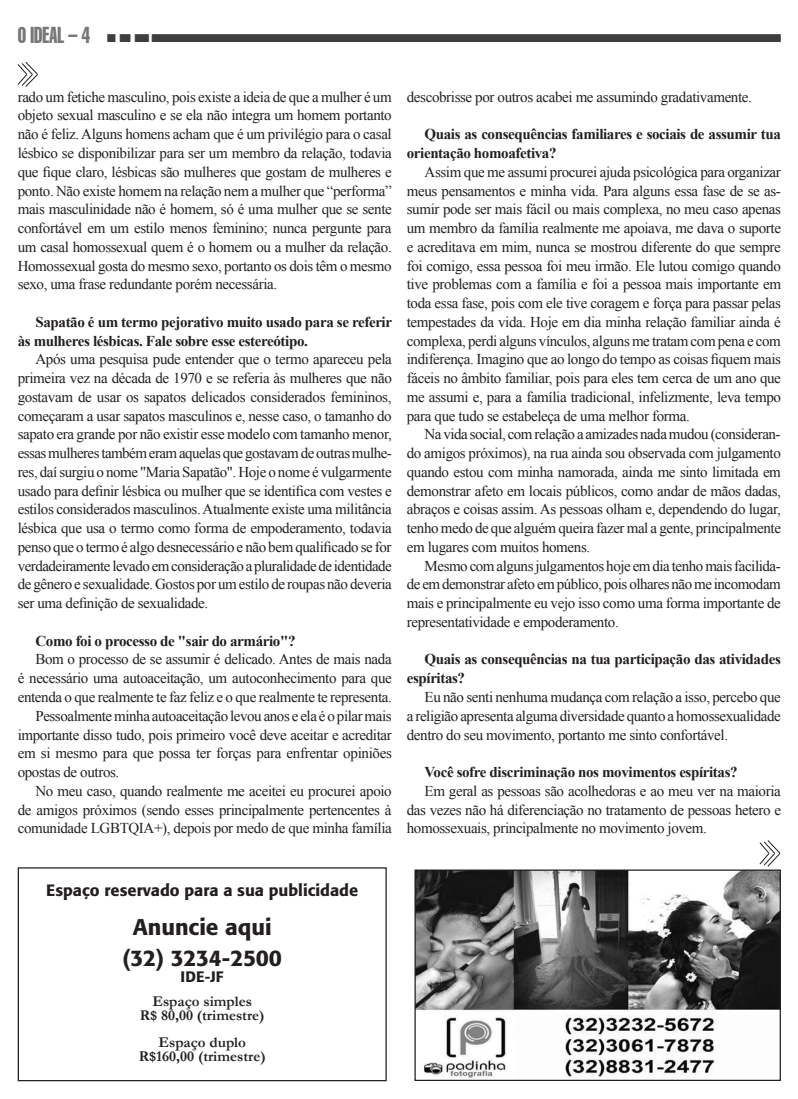
<style>
.page{position:relative;width:798px;height:1099px;background:#fff}
.page>*{position:absolute;margin:0;border:0;box-sizing:border-box;transform-origin:0 0}
.t1{font:500 22.5px/30.9px "Formata";color:#231f20;text-align:center}
.t2{font:extra-condensed 22.5px "Helvetica";color:#777;scale:.8 1}
.t3{font:500 16.25px "Formata";color:#231f20}
.t4{font:15px/18.8px "Times New Roman";letter-spacing:-.025em;color:#231f20;text-align:justify}
.t5{font:700 15px/18.8px "Times New Roman";letter-spacing:-.025em;color:#231f20}
.t6{font:700 15px/13.8px "Garamond";color:#231f20;text-align:center}
.t7{font:500 15px "Formata";color:#231f20}
</style>
<div class="page">
<img style="left:107px;top:34px;width:672px;height:7px">
<img style="left:416px;top:871px;width:362px;height:207px">
<div style="left:414px;top:869px;width:366px;height:211px;border:1px solid #231f20"></div>
<svg style="left:759px;top:840px;width:21px;height:27px"></svg>
<div style="left:18px;top:867px;width:368px;height:214px;border:1px solid #231f20"></div>
<svg style="left:17px;top:62px;width:21px;height:25px"></svg>
<h1 class="t2" style="left:18px;top:20px;width:92px">O IDEAL – 4</h1>
<p class="t4" style="left:18px;top:87px;width:375px">rado um fetiche masculino, pois existe a ideia de que a mulher é um objeto sexual masculino e se ela não integra um homem portanto não é feliz. Alguns homens acham que é um privilégio para o casal lésbico se disponibilizar para ser um membro da relação, todavia que fique claro, lésbicas são mulheres que gostam de mulheres e ponto. Não existe homem na relação nem a mulher que “performa” mais masculinidade não é homem, só é uma mulher que se sente confortável em um estilo menos feminino; nunca pergunte para um casal homossexual quem é o homem ou a mulher da relação.<br>Homossexual gosta do mesmo sexo, portanto os dois têm o mesmo sexo, uma frase redundante porém necessária.</p>
<p class="t5" style="left:18px;top:312px;width:376px;text-indent:18px">Sapatão é um termo pejorativo muito usado para se referir às mulheres lésbicas. Fale sobre esse estereótipo.</p>
<p class="t4" style="left:18px;top:349px;width:375px;text-indent:18px">Após uma pesquisa pude entender que o termo apareceu pela primeira vez na década de 1970 e se referia às mulheres que não gostavam de usar os sapatos delicados considerados femininos, começaram a usar sapatos masculinos e, nesse caso, o tamanho do sapato era grande por não existir esse modelo com tamanho menor, essas mulheres também eram aquelas que gostavam de outras mulhe&shy;res, daí surgiu o nome "Maria Sapatão". Hoje o nome é vulgarmente usado para definir lésbica ou mulher que se identifica com vestes e estilos considerados masculinos. Atualmente existe uma militância lésbica que usa o termo como forma de empoderamento, todavia penso que o termo é algo desnecessário e não bem qualificado se for verdadeiramente levado em consideração a pluralidade de identidade de gênero e sexualidade. Gostos por um estilo de roupas não deveria ser uma definição de sexualidade.</p>
<p class="t5" style="left:35px;top:630px;width:261px">Como foi o processo de "sair do armário"?</p>
<p class="t4" style="left:35px;top:649px;width:357px">Bom o processo de se assumir é delicado. Antes de mais nada</p>
<p class="t4" style="left:18px;top:668px;width:375px">é necessário uma autoaceitação, um autoconhecimento para que</p>
<p class="t4" style="left:18px;top:687px;width:375px">entenda o que realmente te faz feliz e o que realmente te representa.</p>
<p class="t4" style="left:35px;top:706px;width:357px">Pessoalmente minha autoaceitação levou anos e ela é o pilar mais</p>
<p class="t4" style="left:18px;top:724px;width:375px">importante disso tudo, pois primeiro você deve aceitar e acreditar</p>
<p class="t4" style="left:18px;top:743px;width:375px">em si mesmo para que possa ter forças para enfrentar opiniões</p>
<p class="t4" style="left:18px;top:762px;width:103px">opostas de outros.</p>
<p class="t4" style="left:35px;top:781px;width:357px">No meu caso, quando realmente me aceitei eu procurei apoio</p>
<p class="t4" style="left:18px;top:799px;width:375px">de amigos próximos (sendo esses principalmente pertencentes à</p>
<p class="t4" style="left:18px;top:818px;width:375px">comunidade LGBTQIA+), depois por medo de que minha família</p>
<p class="t4" style="left:406px;top:87px;width:346px">descobrisse por outros acabei me assumindo gradativamente.</p>
<p class="t5" style="left:406px;top:124px;width:375px;text-indent:18px">Quais as consequências familiares e sociais de assumir tua orientação homoafetiva?</p>
<p class="t4" style="left:406px;top:162px;width:375px;text-indent:18px">Assim que me assumi procurei ajuda psicológica para organizar meus pensamentos e minha vida. Para alguns essa fase de se as&shy;sumir pode ser mais fácil ou mais complexa, no meu caso apenas um membro da família realmente me apoiava, me dava o suporte e acreditava em mim, nunca se mostrou diferente do que sempre foi comigo, essa pessoa foi meu irmão. Ele lutou comigo quando tive problemas com a família e foi a pessoa mais importante em toda essa fase, pois com ele tive coragem e força para passar pelas tempestades da vida. Hoje em dia minha relação familiar ainda é complexa, perdi alguns vínculos, alguns me tratam com pena e com indiferença. Imagino que ao longo do tempo as coisas fiquem mais fáceis no âmbito familiar, pois para eles tem cerca de um ano que me assumi e, para a família tradicional, infelizmente, leva tempo para que tudo se estabeleça de uma melhor forma.</p>
<p class="t4" style="left:406px;top:424px;width:375px;text-indent:18px">Na vida social, com relação a amizades nada mudou (consideran&shy;do amigos próximos), na rua ainda sou observada com julgamento quando estou com minha namorada, ainda me sinto limitada em demonstrar afeto em locais públicos, como andar de mãos dadas, abraços e coisas assim. As pessoas olham e, dependendo do lugar, tenho medo de que alguém queira fazer mal a gente, principalmente em lugares com muitos homens.</p>
<p class="t4" style="left:406px;top:556px;width:375px;text-indent:18px">Mesmo com alguns julgamentos hoje em dia tenho mais facilida&shy;de em demonstrar afeto em público, pois olhares não me incomodam mais e principalmente eu vejo isso como uma forma importante de representatividade e empoderamento.</p>
<p class="t5" style="left:406px;top:649px;width:375px;text-indent:18px">Quais as consequências na tua participação das atividades espíritas?</p>
<p class="t4" style="left:406px;top:687px;width:375px;text-indent:18px">Eu não senti nenhuma mudança com relação a isso, percebo que a religião apresenta alguma diversidade quanto a homossexualidade dentro do seu movimento, portanto me sinto confortável.</p>
<p class="t5" style="left:424px;top:762px;width:314px">Você sofre discriminação nos movimentos espíritas?</p>
<p class="t4" style="left:406px;top:781px;width:375px;text-indent:18px">Em geral as pessoas são acolhedoras e ao meu ver na maioria das vezes não há diferenciação no tratamento de pessoas hetero e homossexuais, principalmente no movimento jovem.</p>
<p class="t3" style="left:46px;top:880px;width:313px">Espaço reservado para a sua publicidade</p>
<h1 class="t1" style="left:122px;top:911px;width:161px">Anuncie aqui (32) 3234-2500</h1>
<p class="t7" style="left:180px;top:967px;width:45px">IDE-JF</p>
<p class="t6" style="left:140px;top:994px;width:126px">Espaço simples<br>R$ 80,00 (trimestre)</p>
<p class="t6" style="left:139px;top:1035px;width:128px">Espaço duplo<br>R$160,00 (trimestre)</p>
</div>
